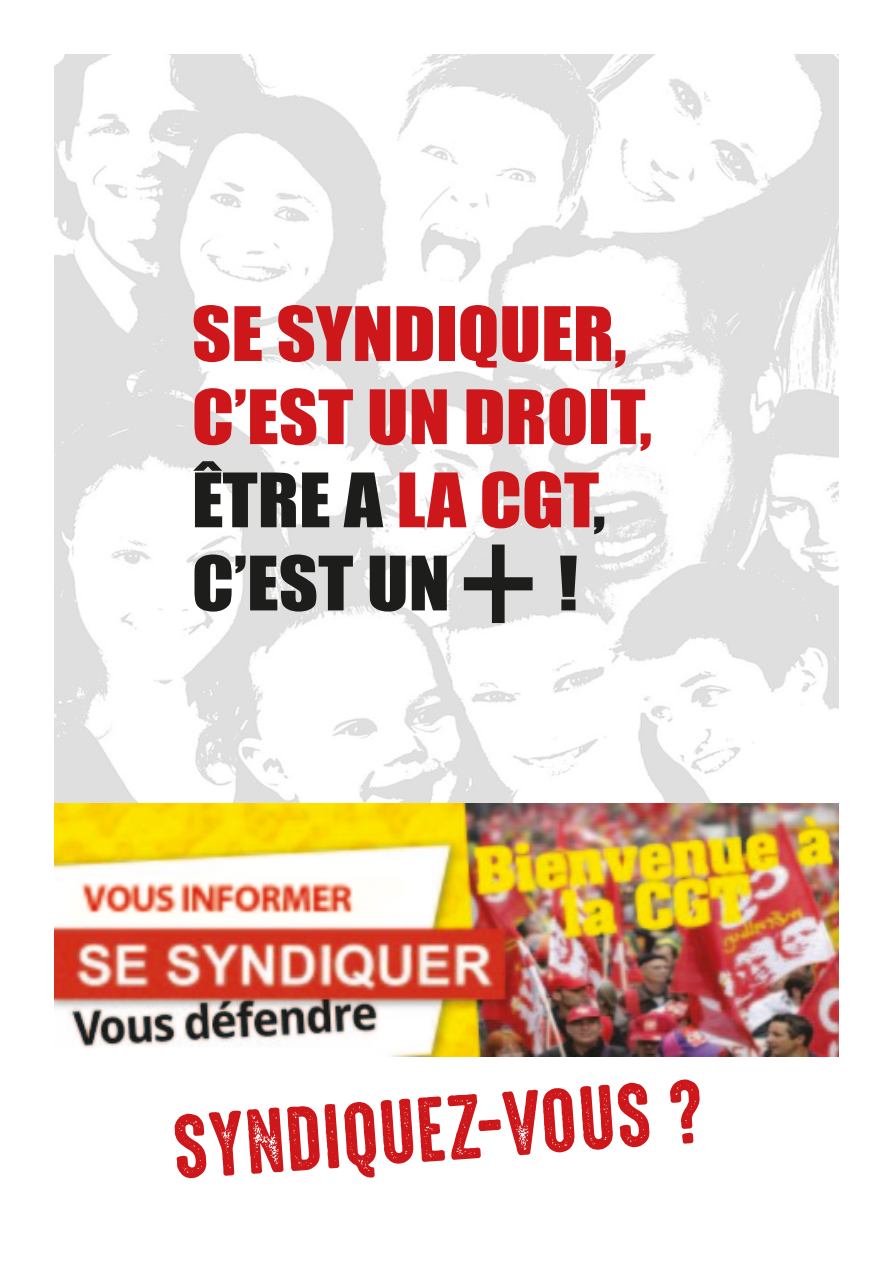
<style>
.page{position:relative;width:893px;height:1263px;background:#fff}
.page>*{position:absolute;margin:0;border:0;box-sizing:border-box;transform-origin:0 0}
.t1{font:300 320.7px "Geosans";color:#1d1d1b;scale:.86 1}
.Default{font:82.5px "High Voltage Rough";color:#cd171a}
.t2{font:69.3px "Impact";color:#cd171a;scale:1.1 1}
.t3{font:69.3px "Impact";color:#1d1d1b;scale:1.1 1}
.s1{color:#cd171a}
</style>
<div class="page">
<img style="left:54px;top:54px;width:785px;height:1002px">
<p class="t2" style="left:192px;top:280px;width:397px">SE SYNDIQUER,</p>
<p class="t2" style="left:192px;top:363px;width:420px">C’EST UN DROIT,</p>
<p class="t3" style="left:192px;top:446px;width:378px">ÊTRE A <span class="s1">LA CGT</span>,</p>
<p class="t3" style="left:192px;top:529px;width:236px">C’EST UN</p>
<p class="t3" style="left:557px;top:529px;width:20px">!</p>
<p class="t1" style="left:446px;top:379px;width:122px">+</p>
<p class="Default" style="left:169px;top:1103px;width:536px;rotate:-4deg">SYNDIQUEZ-VOUS ?</p>
</div>
